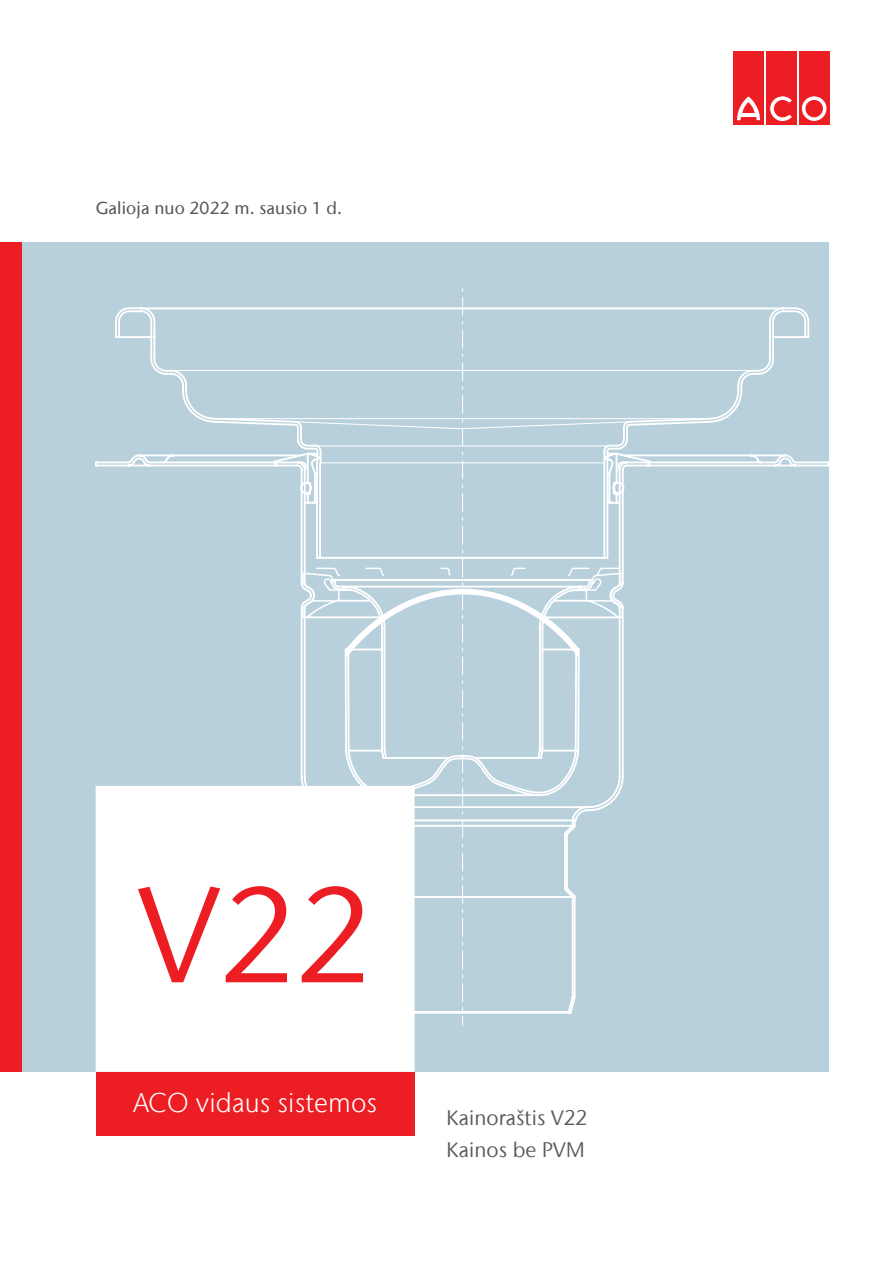
<style>
.page{position:relative;width:893px;height:1263px;background:#fff}
.page>*{position:absolute;margin:0;border:0;box-sizing:border-box;transform-origin:0 0}
.t1{font:135px "Stone Sans IIITC Com";color:#ed1d24}
.t2{font:300 27px "Stone Sans IIITC Com";letter-spacing:.005em;color:#fff}
.t3{font:21px/31.5px "Stone Sans IIITC Com";letter-spacing:.005em;color:#58595b}
.t4{font:500 17.25px "Stone Sans IIITC Com";letter-spacing:.01em;color:#58595b}
</style>
<div class="page">
<div style="left:733px;top:51px;width:31px;height:73px;background:#ed1d24"></div>
<svg style="left:736px;top:96px;width:25px;height:25px"></svg>
<div style="left:766px;top:51px;width:30px;height:73px;background:#ed1d24"></div>
<svg style="left:769px;top:96px;width:23px;height:26px"></svg>
<div style="left:799px;top:51px;width:30px;height:73px;background:#ed1d24"></div>
<svg style="left:801px;top:96px;width:26px;height:25px"></svg>
<div style="left:801px;top:96px;width:26px;height:25px;border:1px solid #ed1d24;border-radius:50%"></div>
<div style="left:806px;top:100px;width:16px;height:17px;background:#ed1d24;border-radius:50%"></div>
<div style="left:806px;top:100px;width:16px;height:17px;border:1px solid #ed1d24;border-radius:50%"></div>
<div style="left:21px;top:242px;width:808px;height:829px;background:#b8d0dc"></div>
<svg style="left:114px;top:307px;width:696px;height:160px"></svg>
<svg style="left:181px;top:289px;width:562px;height:736px"></svg>
<div style="left:0;top:242px;width:21px;height:829px;background:#ed1d24"></div>
<div style="left:96px;top:786px;width:319px;height:286px;background:#fff"></div>
<div style="left:96px;top:1071px;width:319px;height:64px;background:#ed1d24"></div>
<p class="t4" style="left:96px;top:197px;width:248px">Galioja nuo 2022 m. sausio 1 d.</p>
<h1 class="t1" style="left:139px;top:851px;width:235px">V22</h1>
<p class="t2" style="left:133px;top:1086px;width:245px">ACO vidaus sistemos</p>
<p class="t3" style="left:446px;top:1102px;width:142px">Kainoraštis V22<br>Kainos be PVM</p>
</div>
